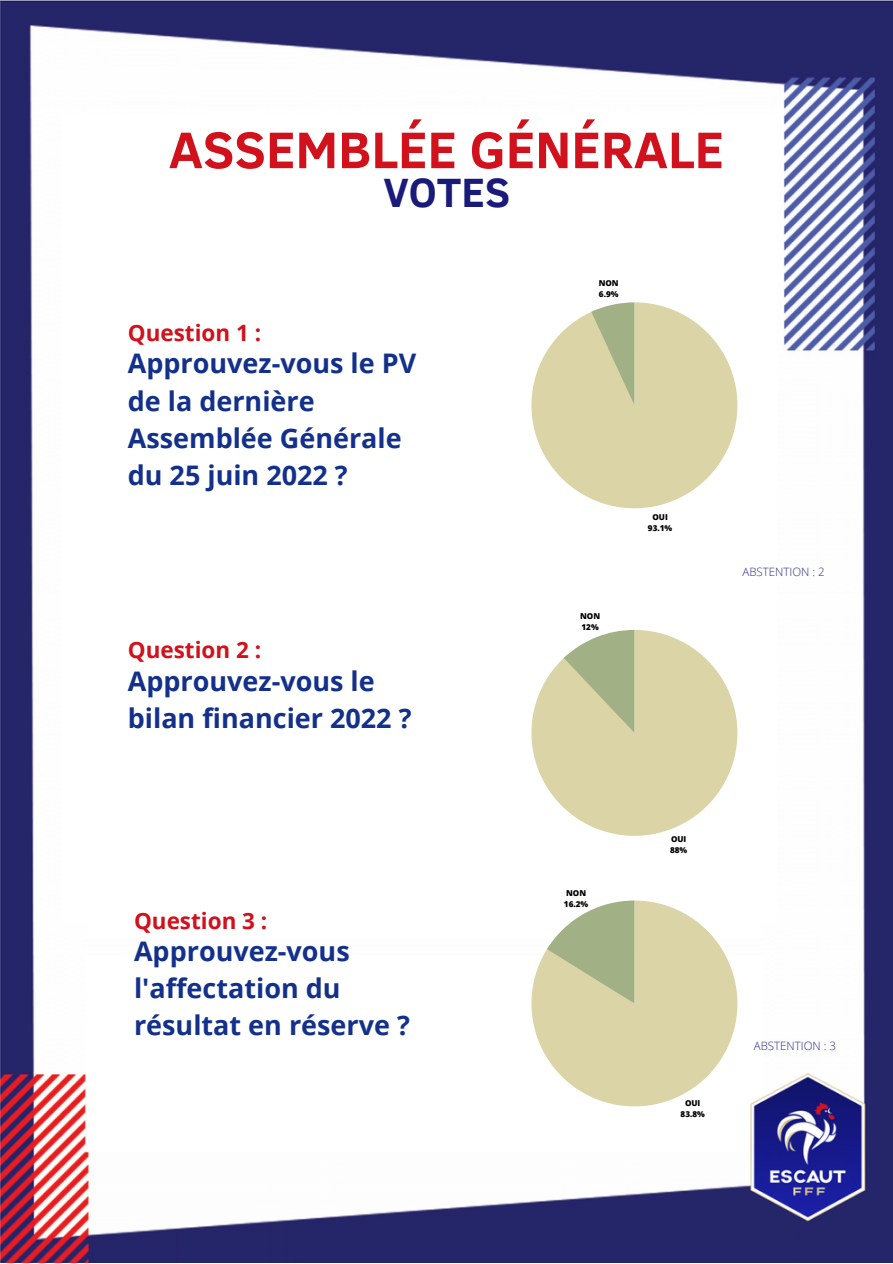
<style>
.page{position:relative;width:893px;height:1264px;background:#fff}
.page>*{position:absolute;margin:0;border:0;box-sizing:border-box;transform-origin:0 0}
.t1{font:700 52.5px "Clear Sans";color:#d1111c}
.t2{font:700 42px "Clear Sans";color:#1a1a7b}
.t3{font:700 27px/37px "Open Sans";color:#13308b}
.t4{font:700 22.5px "Open Sans";color:#d1111c}
.t5{font:300 11.55px "Open Sans";color:#2c2e88}
.t6{font:800 8.1px/11.1px "Open Sans";color:#000}
</style>
<div class="page">
<img style="left:0;top:0;width:892px;height:1262px">
<div style="left:61px;top:113px;width:715px;height:808px;background:#fff"></div>
<svg style="left:531px;top:302px;width:206px;height:206px"></svg>
<svg style="left:531px;top:630px;width:206px;height:205px"></svg>
<svg style="left:531px;top:900px;width:206px;height:206px"></svg>
<h1 class="t1" style="left:169px;top:112px;width:556px">ASSEMBLÉE GÉNÉRALE</h1>
<h2 class="t2" style="left:383px;top:162px;width:128px">VOTES</h2>
<p class="t4" style="left:128px;top:317px;width:135px">Question 1 :</p>
<p class="t3" style="left:128px;top:344px;width:290px">Approuvez-vous le PV de la dernière<br>Assemblée Générale du 25 juin 2022 ?</p>
<p class="t4" style="left:128px;top:634px;width:135px">Question 2 :</p>
<p class="t3" style="left:128px;top:661px;width:285px">Approuvez-vous le bilan financier 2022 ?</p>
<p class="t6" style="left:598px;top:277px;width:22px">NON<br>6.9%</p>
<p class="t6" style="left:580px;top:610px;width:22px">NON<br>12%</p>
<p class="t6" style="left:648px;top:511px;width:26px;text-align:center">OUI<br>93.1%</p>
<p class="t5" style="left:742px;top:563px;width:84px">ABSTENTION : 2</p>
<p class="t4" style="left:134px;top:904px;width:135px">Question 3 :</p>
<p class="t3" style="left:134px;top:931px;width:277px">Approuvez-vous l'affectation du résultat en réserve ?</p>
<p class="t6" style="left:564px;top:887px;width:26px">NON<br>16.2%</p>
<p class="t6" style="left:670px;top:833px;width:19px">OUI<br>88%</p>
<p class="t6" style="left:680px;top:1097px;width:26px;text-align:center">OUI<br>83.8%</p>
<p class="t5" style="left:753px;top:1038px;width:84px">ABSTENTION : 3</p>
</div>
